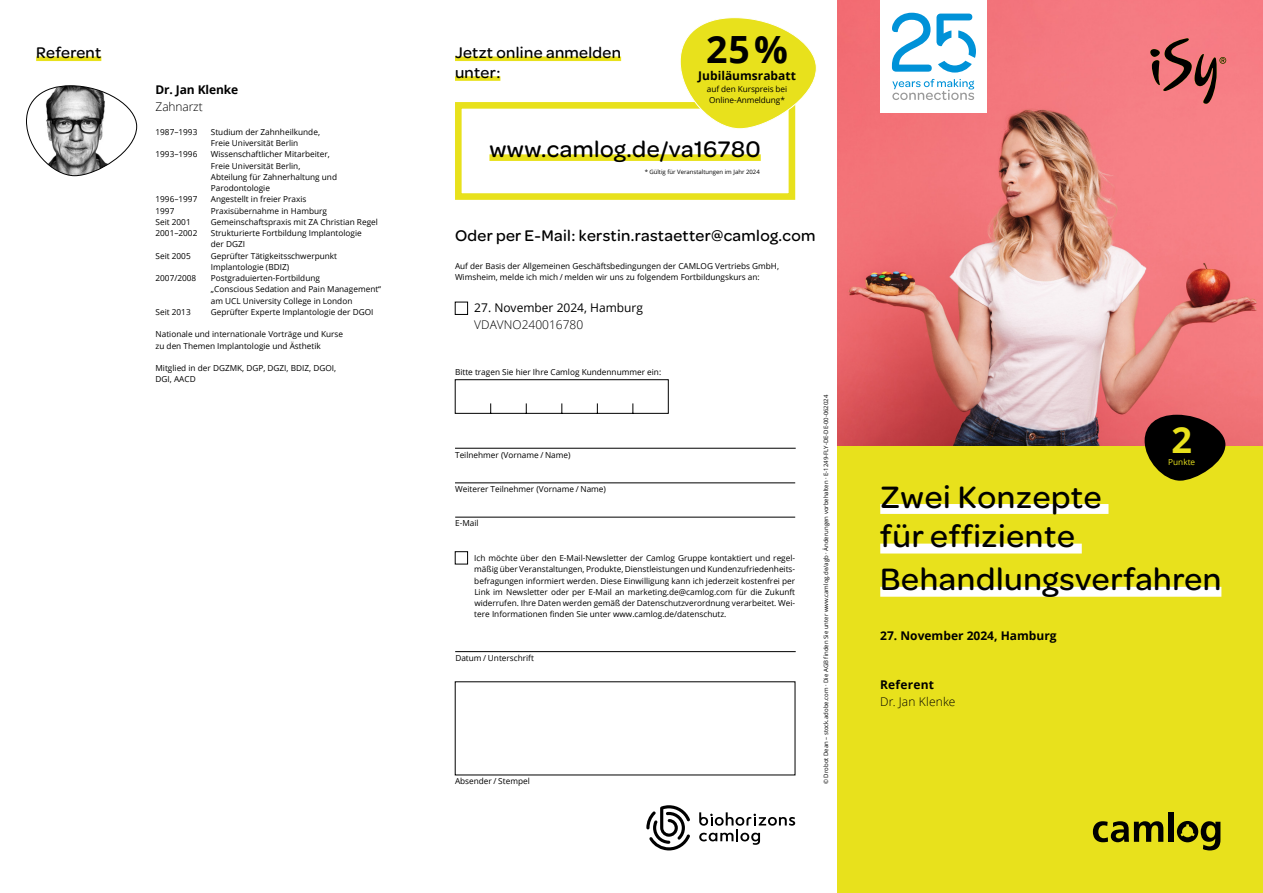
<style>
.page{position:relative;width:1263px;height:893px;background:#fff}
.page>*{position:absolute;margin:0;border:0;box-sizing:border-box;transform-origin:0 0}
.t1{font:700 37.5px "Open Sans";color:#000}
.t2{font:700 36px "Open Sans";color:#e8e11c}
.t3{font:500 33px/39.6px "Omnes";letter-spacing:.02em;color:#000}
.t4{font:500 24px "Omnes";letter-spacing:.02em;color:#000}
.t5{font:500 16.5px/19.8px "Omnes";letter-spacing:.02em;color:#000}
.t6{font:700 12px "Open Sans";color:#000}
.t7{font:300 12px "Open Sans";color:#000}
.t8{font:12px "Open Sans";color:#000}
.t9{font:700 12px "Open Sans";letter-spacing:.02em;color:#000}
.t10{font:8.25px/11.2px "Open Sans";color:#000}
.t11{font:8.25px "Open Sans";color:#e8e11c}
.t12{font:6px "Open Sans";color:#000}
</style>
<div class="page">
<img style="left:838px;top:0;width:425px;height:446px">
<div style="left:838px;top:446px;width:425px;height:447px;background:#e8e11c"></div>
<div style="left:455px;top:102px;width:340px;height:98px;border:7px solid #e8e11c"></div>
<div style="left:489px;top:154px;width:272px;height:7px;background:#e8e11c"></div>
<hr style="left:455px;top:57px;width:166px;height:4px;background:#e8e11c">
<div style="left:455px;top:76px;width:45px;height:5px;background:#e8e11c"></div>
<svg style="left:699px;top:812px;width:96px;height:33px"></svg>
<svg style="left:646px;top:805px;width:44px;height:45px"></svg>
<hr style="left:455px;top:448px;width:341px;height:1px;background:#000">
<hr style="left:455px;top:483px;width:340px;height:1px;background:#000">
<hr style="left:455px;top:517px;width:340px;height:1px;background:#000">
<svg style="left:455px;top:379px;width:214px;height:35px"></svg>
<svg style="left:1093px;top:821px;width:70px;height:21px"></svg>
<div style="left:1168px;top:812px;width:6px;height:30px;background:#000"></div>
<svg style="left:1177px;top:821px;width:43px;height:29px"></svg>
<div style="left:455px;top:302px;width:13px;height:13px;border:1px solid #000"></div>
<svg style="left:679px;top:17px;width:138px;height:112px"></svg>
<hr style="left:36px;top:57px;width:65px;height:4px;background:#e8e11c">
<svg style="left:26px;top:85px;width:111px;height:91px"></svg>
<svg style="left:1144px;top:415px;width:81px;height:66px;background:#392c0e"></svg>
<hr style="left:455px;top:651px;width:341px;height:1px;background:#000">
<div style="left:455px;top:551px;width:13px;height:13px;border:1px solid #000"></div>
<div style="left:880px;top:504px;width:228px;height:10px;background:#fff"></div>
<div style="left:880px;top:544px;width:202px;height:9px;background:#fff"></div>
<div style="left:880px;top:587px;width:341px;height:10px;background:#fff"></div>
<div style="left:880px;top:0;width:106px;height:113px;background:#fff"></div>
<svg style="left:892px;top:13px;width:84px;height:60px"></svg>
<svg style="left:892px;top:79px;width:82px;height:21px"></svg>
<svg style="left:1150px;top:38px;width:76px;height:66px;background:#bc6163"></svg>
<h3 class="t5" style="left:36px;top:42px;width:67px">Referent</h3>
<h3 class="t6" style="left:156px;top:81px;width:84px">Dr. Jan Klenke</h3>
<h3 class="t7" style="left:156px;top:98px;width:49px">Zahnarzt</h3>
<p class="t10" style="left:156px;top:126px;width:43px">1987–1993</p>
<p class="t10" style="left:211px;top:126px;width:111px">Studium der Zahnheilkunde,<br>Freie Universität Berlin</p>
<p class="t10" style="left:156px;top:148px;width:43px">1993–1996</p>
<p class="t10" style="left:211px;top:148px;width:128px">Wissenschaftlicher Mitarbeiter,<br>Freie Universität Berlin,<br>Abteilung für Zahnerhaltung und<br>Parodontologie</p>
<p class="t10" style="left:156px;top:193px;width:43px">1996–1997</p>
<p class="t10" style="left:211px;top:193px;width:97px">Angestellt in freier Praxis</p>
<p class="t10" style="left:156px;top:205px;width:20px">1997</p>
<p class="t10" style="left:211px;top:205px;width:118px">Praxisübernahme in Hamburg</p>
<p class="t10" style="left:156px;top:216px;width:37px">Seit 2001</p>
<p class="t10" style="left:211px;top:216px;width:169px">Gemeinschaftspraxis mit ZA Christian Regel</p>
<p class="t10" style="left:156px;top:227px;width:43px">2001–2002</p>
<p class="t10" style="left:211px;top:227px;width:152px">Strukturierte Fortbildung Implantologie der DGZI</p>
<p class="t10" style="left:156px;top:250px;width:37px">Seit 2005</p>
<p class="t10" style="left:211px;top:250px;width:128px">Geprüfter Tätigkeitsschwerpunkt<br>Implantologie (BDIZ)</p>
<p class="t10" style="left:156px;top:272px;width:42px">2007/2008</p>
<p class="t10" style="left:211px;top:272px;width:172px">Postgraduierten-Fortbildung<br>„Conscious Sedation and Pain Management“ am UCL University College in London</p>
<p class="t10" style="left:156px;top:306px;width:37px">Seit 2013</p>
<p class="t10" style="left:211px;top:306px;width:164px">Geprüfter Experte Implantologie der DGOI</p>
<p class="t10" style="left:156px;top:328px;width:189px">Nationale und internationale Vorträge und Kurse zu den Themen Implantologie und Ästhetik</p>
<p class="t10" style="left:156px;top:362px;width:182px">Mitglied in der DGZMK, DGP, DGZI, BDIZ, DGOI,<br>DGI, AACD</p>
<h3 class="t5" style="left:455px;top:42px;width:168px">Jetzt online anmelden unter:</h3>
<h1 class="t1" style="left:706px;top:23px;width:83px">25%</h1>
<p class="t10" style="left:707px;top:83px;width:82px">auf den Kurspreis bei<br>Online-Anmeldung*</p>
<h3 class="t6" style="left:698px;top:67px;width:99px">Jubiläumsrabatt</h3>
<h3 class="t4" style="left:489px;top:132px;width:273px">www.camlog.de/va16780</h3>
<p class="t12" style="left:645px;top:167px;width:116px">* Gültig für Veranstaltungen im Jahr 2024</p>
<h3 class="t5" style="left:455px;top:225px;width:362px">Oder per E-Mail: kerstin.rastaetter@camlog.com</h3>
<p class="t10" style="left:455px;top:260px;width:326px">Auf der Basis der Allgemeinen Geschäftsbedingungen der CAMLOG Vertriebs GmbH,<br>Wimsheim, melde ich mich / melden wir uns zu folgendem Fortbildungskurs an:</p>
<h3 class="t8" style="left:474px;top:300px;width:170px">27. November 2024, Hamburg</h3>
<h3 class="t7" style="left:474px;top:316px;width:111px">VDAVNO240016780</h3>
<p class="t10" style="left:455px;top:366px;width:208px">Bitte tragen Sie hier Ihre Camlog Kundennummer ein:</p>
<p class="t10" style="left:455px;top:449px;width:117px">Teilnehmer (Vorname / Name)</p>
<p class="t10" style="left:455px;top:483px;width:152px">Weiterer Teilnehmer (Vorname / Name)</p>
<p class="t10" style="left:455px;top:517px;width:25px">E-Mail</p>
<p class="t10" style="left:474px;top:552px;width:322px;text-align:justify">Ich möchte über den E-Mail-Newsletter der Camlog Gruppe kontaktiert und regel&shy;mäßig über Veranstaltungen, Produkte, Dienstleistungen und Kundenzufriedenheits&shy;befragungen informiert werden. Diese Einwilligung kann ich jederzeit kostenfrei per Link im Newsletter oder per E-Mail an marketing.de@camlog.com für die Zukunft widerrufen. Ihre Daten werden gemäß der Datenschutzverordnung verarbeitet. Wei&shy;tere Informationen finden Sie unter www.camlog.de/datenschutz.</p>
<p class="t10" style="left:455px;top:652px;width:80px">Datum / Unterschrift</p>
<p class="t10" style="left:455px;top:775px;width:76px">Absender / Stempel</p>
<p class="t12" style="left:822px;top:784px;width:391px;rotate:-90deg">© Drobot Dean – stock.adobe.com · Die AGB finden Sie unter www.camlog.de/agb · Änderungen vorbehalten · E-1249-FLY-DE-DE-00-062024</p>
<h2 class="t2" style="left:1171px;top:415px;width:22px">2</h2>
<p class="t11" style="left:1168px;top:457px;width:28px">Punkte</p>
<h3 class="t3" style="left:880px;top:475px;width:223px">Zwei Konzepte für effiziente</h3>
<h3 class="t3" style="left:880px;top:558px;width:343px">Behandlungsverfahren</h3>
<h3 class="t6" style="left:880px;top:627px;width:178px">27. November 2024, Hamburg</h3>
<h3 class="t9" style="left:880px;top:677px;width:55px">Referent</h3>
<h3 class="t7" style="left:880px;top:693px;width:77px">Dr. Jan Klenke</h3>
</div>
